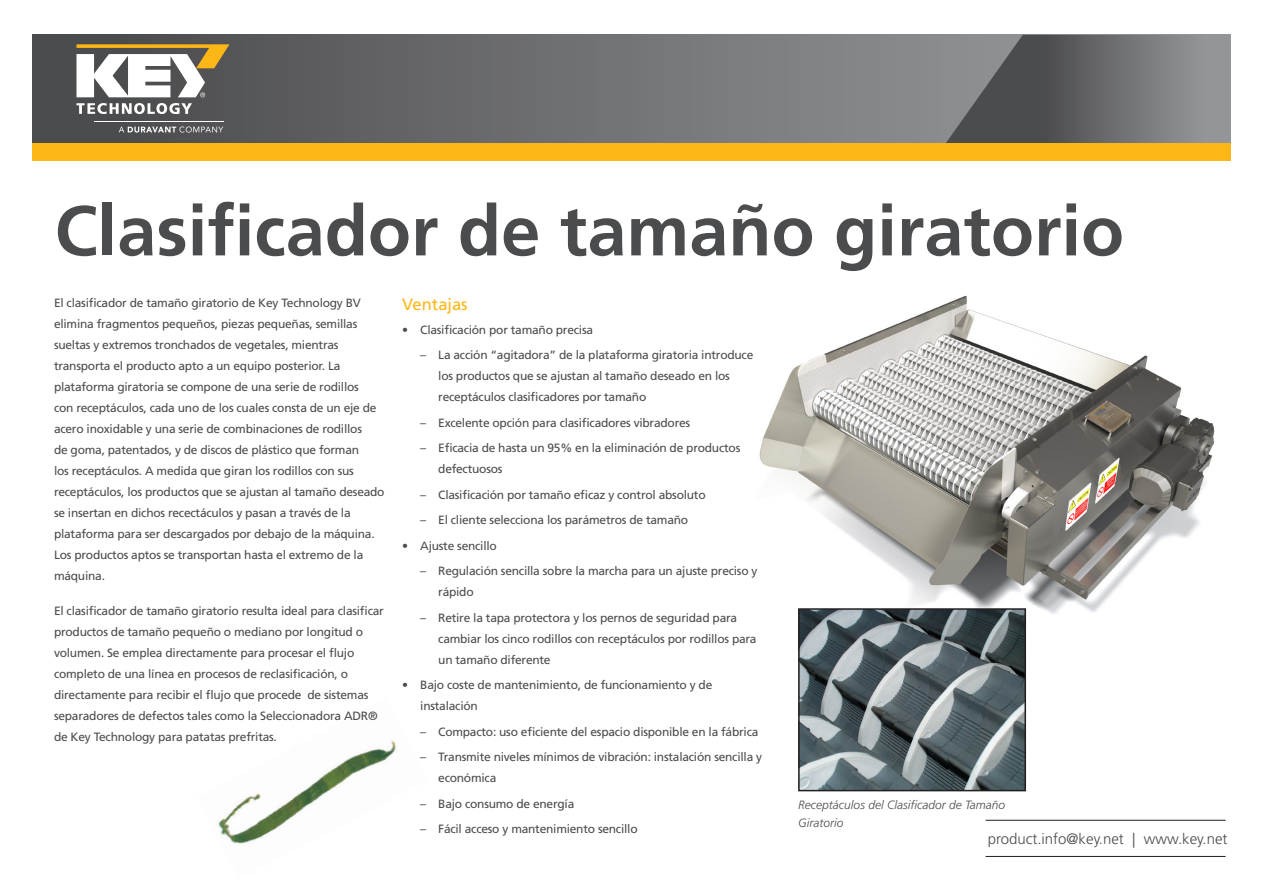
<style>
.page{position:relative;width:1263px;height:893px;background:#fff}
.page>*{position:absolute;margin:0;border:0;box-sizing:border-box;transform-origin:0 0}
.Headline{font:700 70.5px "Frutiger LT Std";color:#4b4c4d}
.Subhead_1{font:16.5px "Frutiger LT Std";color:#fcb615}
.t1{font:300 15px "Frutiger LT Std";color:#4b4c4d}
.Body{font:12px/21px "Frutiger LT Std";letter-spacing:-.02em;color:#4b4c4d}
.t2{font:italic 300 12px/18px "Frutiger LT Std";color:#4b4c4d}
</style>
<div class="page">
<svg style="left:32px;top:35px;width:911px;height:108px;background:#6c6d6f"></svg>
<svg style="left:943px;top:35px;width:287px;height:108px;background:#6f7073"></svg>
<div style="left:32px;top:143px;width:1198px;height:18px;background:#fcb615"></div>
<hr style="left:986px;top:820px;width:239px;height:1px;background:#231f20">
<hr style="left:986px;top:856px;width:239px;height:1px;background:#231f20">
<svg style="left:77px;top:44px;width:153px;height:53px"></svg>
<svg style="left:77px;top:103px;width:115px;height:11px"></svg>
<svg style="left:119px;top:126px;width:104px;height:7px"></svg>
<hr style="left:94px;top:122px;width:129px;height:1px;background:#fff">
<img style="left:759px;top:295px;width:456px;height:337px">
<img style="left:218px;top:741px;width:178px;height:103px">
<img style="left:801px;top:611px;width:222px;height:177px">
<div style="left:798px;top:608px;width:228px;height:183px;border:2px solid #231f20"></div>
<p class="Headline" style="left:55px;top:189px;width:1071px">Clasificador de tamaño giratorio</p>
<p class="Body" style="left:54px;top:292px;width:332px">El clasificador de tamaño giratorio de Key Technology BV elimina fragmentos pequeños, piezas pequeñas, semillas sueltas y extremos tronchados de vegetales, mientras transporta el producto apto a un equipo posterior. La plataforma giratoria se compone de una serie de rodillos<br>con receptáculos, cada uno de los cuales consta de un eje de acero inoxidable y una serie de combinaciones de rodillos<br>de goma, patentados, y de discos de plástico que forman<br>los receptáculos. A medida que giran los rodillos con sus receptáculos, los productos que se ajustan al tamaño deseado se insertan en dichos recectáculos y pasan a través de la plataforma para ser descargados por debajo de la máquina.<br>Los productos aptos se transportan hasta el extremo de la máquina.</p>
<p class="Body" style="left:54px;top:600px;width:331px">El clasificador de tamaño giratorio resulta ideal para clasificar productos de tamaño pequeño o mediano por longitud o volumen. Se emplea directamente para procesar el flujo completo de una línea en procesos de reclasificación, o directamente para recibir el flujo que procede de sistemas separadores de defectos tales como la Seleccionadora ADR® de Key Technology para patatas prefritas.</p>
<p class="Subhead_1" style="left:402px;top:294px;width:67px">Ventajas</p>
<p class="Body" style="left:402px;top:319px;width:192px">• Clasificación por tamaño precisa</p>
<p class="Body" style="left:438px;top:345px;width:317px;text-indent:-18px">– La acción “agitadora” de la plataforma giratoria introduce los productos que se ajustan al tamaño deseado en los receptáculos clasificadores por tamaño</p>
<p class="Body" style="left:420px;top:412px;width:271px">– Excelente opción para clasificadores vibradores</p>
<p class="Body" style="left:438px;top:438px;width:304px;text-indent:-18px">– Eficacia de hasta un 95% en la eliminación de productos defectuosos</p>
<p class="Body" style="left:420px;top:484px;width:287px">– Clasificación por tamaño eficaz y control absoluto</p>
<p class="Body" style="left:420px;top:510px;width:269px">– El cliente selecciona los parámetros de tamaño</p>
<p class="Body" style="left:402px;top:535px;width:96px">• Ajuste sencillo</p>
<p class="Body" style="left:438px;top:561px;width:321px;text-indent:-18px">– Regulación sencilla sobre la marcha para un ajuste preciso y rápido</p>
<p class="Body" style="left:438px;top:607px;width:320px;text-indent:-18px">– Retire la tapa protectora y los pernos de seguridad para cambiar los cinco rodillos con receptáculos por rodillos para un tamaño diferente</p>
<p class="Body" style="left:420px;top:675px;width:294px;text-indent:-18px">• Bajo coste de mantenimiento, de funcionamiento y de instalación</p>
<p class="Body" style="left:420px;top:721px;width:340px">– Compacto: uso eficiente del espacio disponible en la fábrica</p>
<p class="Body" style="left:438px;top:747px;width:325px;text-indent:-18px">– Transmite niveles mínimos de vibración: instalación sencilla y económica</p>
<p class="Body" style="left:420px;top:793px;width:156px">– Bajo consumo de energía</p>
<p class="Body" style="left:420px;top:819px;width:219px">– Fácil acceso y mantenimiento sencillo</p>
<p class="t2" style="left:798px;top:796px;width:208px">Receptáculos del Clasificador de Tamaño<br>Giratorio</p>
<p class="t1" style="left:988px;top:830px;width:241px">product.info@key.net | www.key.net</p>
</div>
